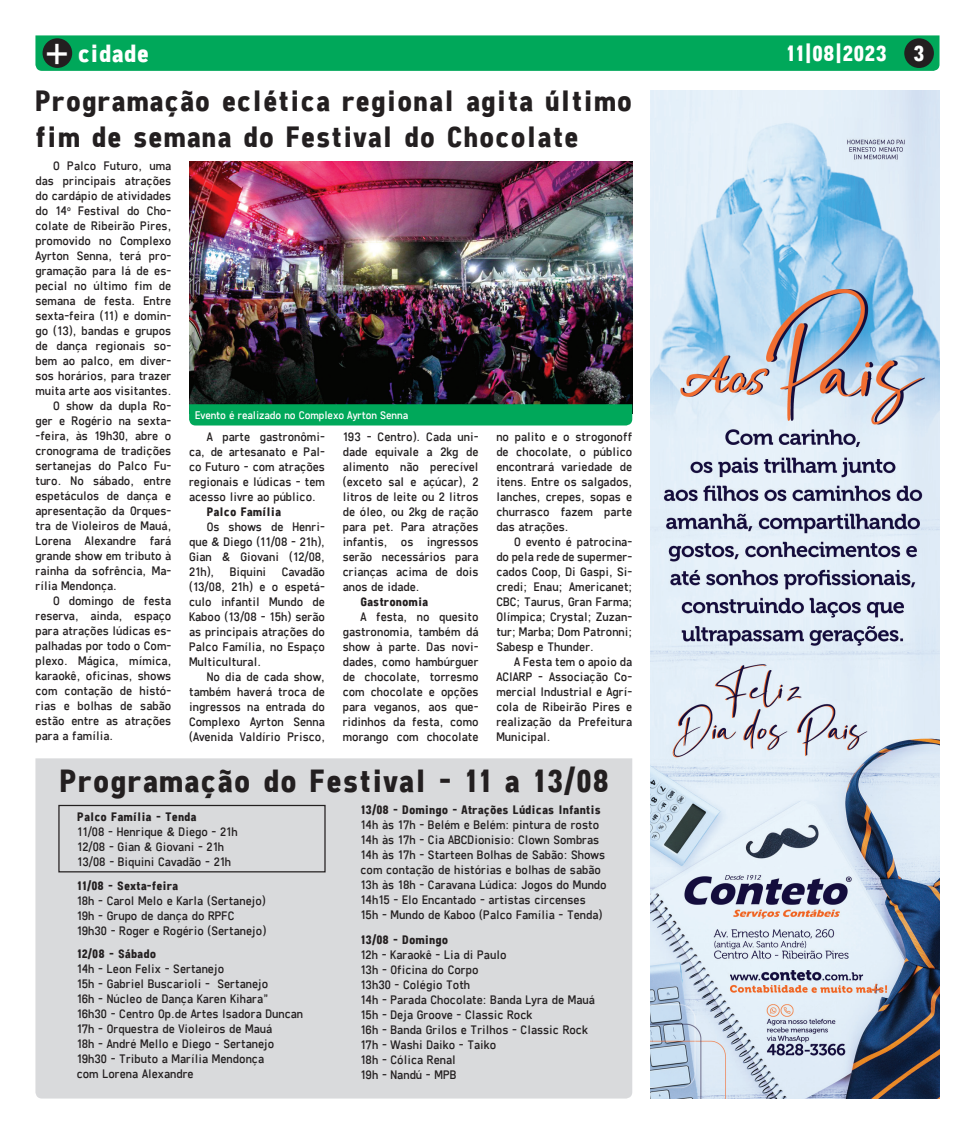
<style>
.page{position:relative;width:975px;height:1134px;background:#fff}
.page>*{position:absolute;margin:0;border:0;box-sizing:border-box;transform-origin:0 0}
.t1{font:41.75px "N Haas Grotesk TX Pro 55 Rg";color:#fff}
.t2{font:700 32.62px "Freeroad";letter-spacing:.02em;color:#231f20}
.t3{font:700 29.88px "Freeroad";letter-spacing:.02em;color:#231f20}
.t4{font:700 25.25px "Freeroad";color:#fff}
.t5{font:700 22.5px "Freeroad";color:#fff}
.t6{font:12.5px/15px "Freeroad";color:#231f20;text-align:justify}
.t7{font:700 12.5px "Freeroad";color:#231f20}
.t8{font:11.25px "Freeroad";letter-spacing:-.01em;color:#fff}
.t9{font:9.88px "N Haas Grotesk TX Pro 55 Rg";color:#231f20}
</style>
<div class="page">
<div style="left:35px;top:758px;width:597px;height:340px;background:#d9dadc"></div>
<div style="left:35px;top:35px;width:904px;height:36px;background:#00a85a"></div>
<div style="left:904px;top:38px;width:29px;height:30px;background:#231f20;border-radius:50%"></div>
<div style="left:43px;top:38px;width:29px;height:30px;background:#231f20;border-radius:50%"></div>
<img style="left:189px;top:162px;width:443px;height:242px">
<div style="left:189px;top:404px;width:443px;height:21px;background:#00a85a"></div>
<img style="left:650px;top:90px;width:289px;height:1008px">
<div style="left:58px;top:805px;width:267px;height:67px;border:1px solid #231f20"></div>
<p class="t9" style="left:51px;top:38px;width:7px">+</p>
<p class="t9" style="left:912px;top:38px;width:7px">+</p>
<p class="t1" style="left:45px;top:27px;width:27px">+</p>
<p class="t5" style="left:913px;top:40px;width:13px">3</p>
<p class="t4" style="left:78px;top:38px;width:73px">cidade</p>
<p class="t5" style="left:785px;top:40px;width:103px">11|08|2023</p>
<p class="t3" style="left:35px;top:83px;width:598px">Programação eclética regional agita último</p>
<p class="t3" style="left:35px;top:119px;width:544px">fim de semana do Festival do Chocolate</p>
<p class="t6" style="left:35px;top:158px;width:137px;text-indent:18px">O Palco Futuro, uma das principais atrações do cardápio de atividades do 14<sup>o</sup> Festival do Cho&shy;colate de Ribeirão Pires, promovido no Complexo Ayrton Senna, terá pro&shy;gramação para lá de es&shy;pecial no último fim de semana de festa. Entre sexta-feira (11) e domin&shy;go (13), bandas e grupos de dança regionais so&shy;bem ao palco, em diver&shy;sos horários, para trazer muita arte aos visitantes.</p>
<p class="t6" style="left:35px;top:398px;width:137px;text-indent:18px">O show da dupla Ro&shy;ger e Rogério na sexta--feira, às 19h30, abre o cronograma de tradições sertanejas do Palco Fu&shy;turo. No sábado, entre espetáculos de dança e apresentação da Orques&shy;tra de Violeiros de Mauá, Lorena Alexandre fará grande show em tributo à rainha da sofrência, Ma&shy;rília Mendonça.</p>
<p class="t6" style="left:35px;top:593px;width:137px;text-indent:18px">O domingo de festa reserva, ainda, espaço para atrações lúdicas es&shy;palhadas por todo o Com&shy;plexo. Mágica, mímica, karaokê, oficinas, shows com contação de histó&shy;rias e bolhas de sabão estão entre as atrações para a família.</p>
<p class="t8" style="left:195px;top:408px;width:214px">Evento é realizado no Complexo Ayrton Senna</p>
<p class="t6" style="left:189px;top:429px;width:137px;text-indent:18px">A parte gastronômi&shy;ca, de artesanato e Pal&shy;co Futuro - com atrações regionais e lúdicas - tem acesso livre ao público.</p>
<p class="t7" style="left:207px;top:504px;width:76px">Palco Família</p>
<p class="t6" style="left:189px;top:519px;width:137px;text-indent:18px">Os shows de Henri&shy;que &amp; Diego (11/08 – 21h), Gian &amp; Giovani (12/08, 21h), Biquini Cavadão (13/08, 21h) e o espetá&shy;culo infantil Mundo de Kaboo (13/08 – 15h) serão as principais atrações do Palco Família, no Espaço Multicultural.</p>
<p class="t6" style="left:189px;top:669px;width:137px;text-indent:18px">No dia de cada show, também haverá troca de ingressos na entrada do Complexo Ayrton Senna (Avenida Valdírio Prisco,</p>
<p class="t6" style="left:343px;top:429px;width:137px">193 - Centro). Cada uni&shy;dade equivale a 2kg de alimento não perecível (exceto sal e açúcar), 2 litros de leite ou 2 litros de óleo, ou 2kg de ração para pet. Para atrações infantis, os ingressos serão necessários para crianças acima de dois anos de idade.</p>
<p class="t7" style="left:360px;top:594px;width:69px">Gastronomia</p>
<p class="t6" style="left:343px;top:609px;width:137px;text-indent:18px">A festa, no quesito gastronomia, também dá show à parte. Das novi&shy;dades, como hambúrguer de chocolate, torresmo com chocolate e opções para veganos, aos que&shy;ridinhos da festa, como morango com chocolate</p>
<p class="t6" style="left:496px;top:429px;width:137px">no palito e o strogonoff de chocolate, o público encontrará variedade de itens. Entre os salgados, lanches, crepes, sopas e churrasco fazem parte das atrações.</p>
<p class="t6" style="left:496px;top:534px;width:137px;text-indent:18px">O evento é patrocina&shy;do pela rede de supermer&shy;cados Coop, Di Gaspi, Si&shy;credi; Enau; Americanet; CBC; Taurus, Gran Farma; Olímpica; Crystal; Zuzan&shy;tur; Marba; Dom Patronni; Sabesp e Thunder.</p>
<p class="t6" style="left:496px;top:654px;width:137px;text-indent:18px">A Festa tem o apoio da ACIARP - Associação Co&shy;mercial Industrial e Agrí&shy;cola de Ribeirão Pires e realização da Prefeitura Municipal.</p>
<p class="t2" style="left:60px;top:761px;width:551px">Programação do Festival - 11 a 13/08</p>
<p class="t7" style="left:77px;top:809px;width:121px">Palco Família - Tenda</p>
<p class="t6" style="left:77px;top:824px;width:162px">11/08 - Henrique &amp; Diego - 21h</p>
<p class="t6" style="left:77px;top:839px;width:148px">12/08 - Gian &amp; Giovani - 21h</p>
<p class="t6" style="left:77px;top:854px;width:155px">13/08 - Biquini Cavadão - 21h</p>
<p class="t7" style="left:77px;top:878px;width:103px">11/08 - Sexta-feira</p>
<p class="t6" style="left:77px;top:893px;width:191px">18h - Carol Melo e Karla (Sertanejo)</p>
<p class="t6" style="left:77px;top:908px;width:159px">19h - Grupo de dança do RPFC</p>
<p class="t6" style="left:77px;top:923px;width:191px">19h30 - Roger e Rogério (Sertanejo)</p>
<p class="t7" style="left:77px;top:946px;width:81px">12/08 - Sábado</p>
<p class="t6" style="left:77px;top:961px;width:149px">14h - Leon Felix – Sertanejo</p>
<p class="t6" style="left:77px;top:976px;width:193px">15h - Gabriel Buscarioli - Sertanejo</p>
<p class="t6" style="left:77px;top:991px;width:193px">16h - Núcleo de Dança Karen Kihara”</p>
<p class="t6" style="left:77px;top:1006px;width:228px">16h30 - Centro Op.de Artes Isadora Duncan</p>
<p class="t6" style="left:77px;top:1021px;width:197px">17h - Orquestra de Violeiros de Mauá</p>
<p class="t6" style="left:77px;top:1036px;width:199px">18h - André Mello e Diego - Sertanejo</p>
<p class="t6" style="left:77px;top:1051px;width:189px">19h30 - Tributo a Marília Mendonça</p>
<p class="t6" style="left:77px;top:1066px;width:118px">com Lorena Alexandre</p>
<p class="t7" style="left:360px;top:802px;width:242px">13/08 - Domingo - Atrações Lúdicas Infantis</p>
<p class="t6" style="left:360px;top:817px;width:240px">14h às 17h - Belém e Belém: pintura de rosto</p>
<p class="t6" style="left:360px;top:832px;width:240px">14h às 17h - Cia ABCDionisio: Clown Sombras</p>
<p class="t6" style="left:360px;top:847px;width:246px">14h às 17h - Starteen Bolhas de Sabão: Shows</p>
<p class="t6" style="left:360px;top:862px;width:242px">com contação de histórias e bolhas de sabão</p>
<p class="t6" style="left:360px;top:877px;width:248px">13h às 18h - Caravana Lúdica: Jogos do Mundo</p>
<p class="t6" style="left:360px;top:892px;width:227px">14h15 - Elo Encantado - artistas circenses</p>
<p class="t6" style="left:360px;top:907px;width:243px">15h - Mundo de Kaboo (Palco Família - Tenda)</p>
<p class="t7" style="left:360px;top:932px;width:89px">13/08 - Domingo</p>
<p class="t6" style="left:360px;top:947px;width:147px">12h - Karaokê - Lia di Paulo</p>
<p class="t6" style="left:360px;top:962px;width:120px">13h - Oficina do Corpo</p>
<p class="t6" style="left:360px;top:977px;width:111px">13h30 - Colégio Toth</p>
<p class="t6" style="left:360px;top:992px;width:236px">14h - Parada Chocolate: Banda Lyra de Mauá</p>
<p class="t6" style="left:360px;top:1007px;width:173px">15h - Deja Groove – Classic Rock</p>
<p class="t6" style="left:360px;top:1022px;width:229px">16h - Banda Grilos e Trilhos – Classic Rock</p>
<p class="t6" style="left:360px;top:1037px;width:137px">17h - Washi Daiko - Taiko</p>
<p class="t6" style="left:360px;top:1052px;width:97px">18h - Cólica Renal</p>
<p class="t6" style="left:360px;top:1067px;width:97px">19h - Nandú - MPB</p>
</div>
